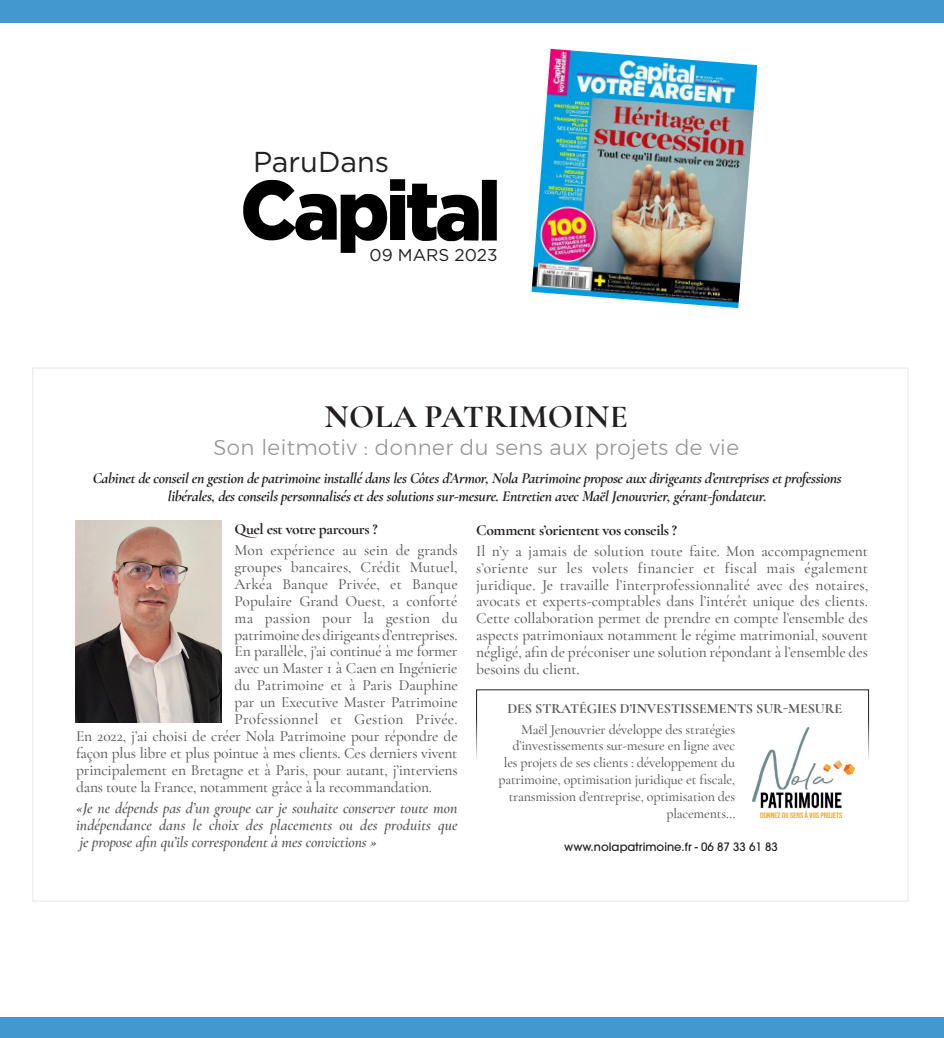
<style>
.page{position:relative;width:944px;height:1038px;background:#fff}
.page>*{position:absolute;margin:0;border:0;box-sizing:border-box;transform-origin:0 0}
.SousTitre{font:700 33px "Cormorant Garamond";letter-spacing:.01em;color:#231f20}
.t1{font:28.8px "Gotham";color:#231f20}
.SousTitre-2{font:300 21.45px "Montserrat";letter-spacing:.02em;color:#939598}
.t2{font:17.1px "Gotham";color:#231f20}
.TEXTE_COURANT{font:italic 700 15.6px/17.5px "Cormorant Garamond";letter-spacing:-.02em;color:#231f20;text-align:center}
.TEXT{font:700 15.6px "Cormorant Garamond";letter-spacing:-.025em;color:#231f20}
.TEXT-2{font:500 15.45px/17px "Cormorant Garamond";letter-spacing:-.01em;color:#57585a;text-align:justify}
.TEXT-3{font:italic 600 15.45px/17px "Cormorant Garamond";letter-spacing:-.005em;color:#57585a;text-align:justify}
.TEXT-4{font:500 15.45px "Cormorant Garamond";letter-spacing:.015em;color:#57585a}
.TEXT-5{font:500 15.45px "Cormorant Garamond";letter-spacing:.01em;color:#57585a}
.TEXT-6{font:500 14.1px/17px "Cormorant Garamond";letter-spacing:-.015em;color:#57585a;text-align:right}
.TEXT-7{font:700 14.1px "Cormorant Garamond";letter-spacing:-.005em;color:#57585a}
.COORDONNEES{font:500 11.55px "Avant Garde";color:#231f20}
</style>
<div class="page">
<svg style="left:243px;top:179px;width:254px;height:74px"></svg>
<div style="left:0;top:1017px;width:944px;height:20px;background:#4498d0"></div>
<div style="left:0;top:0;width:944px;height:23px;background:#4498d0"></div>
<img style="left:532px;top:49px;width:225px;height:259px">
<img style="left:75px;top:521px;width:147px;height:201px">
<img style="left:752px;top:728px;width:102px;height:89px">
<p class="t1" style="left:253px;top:143px;width:138px">ParuDans</p>
<p class="t2" style="left:370px;top:244px;width:129px">09 MARS 2023</p>
<p class="SousTitre" style="left:325px;top:396px;width:305px">NOLA PATRIMOINE</p>
<p class="SousTitre-2" style="left:213px;top:431px;width:527px">Son leitmotiv : donner du sens aux projets de vie</p>
<p class="TEXTE_COURANT" style="left:93px;top:469px;width:751px">Cabinet de conseil en gestion de patrimoine installé dans les Côtes d’Armor, Nola Patrimoine propose aux dirigeants d’entreprises et professions libérales, des conseils personnalisés et des solutions sur-mesure. Entretien avec Maël Jenouvrier, gérant-fondateur.</p>
<p class="TEXT" style="left:235px;top:519px;width:145px">Quel est votre parcours ?</p>
<p class="TEXT-2" style="left:235px;top:541px;width:225px">Mon expérience au sein de grands</p>
<p class="TEXT-2" style="left:235px;top:558px;width:225px">groupes bancaires, Crédit Mutuel,</p>
<p class="TEXT-5" style="left:235px;top:574px;width:225px">Arkéa Banque Privée, et Banque</p>
<p class="TEXT-2" style="left:235px;top:592px;width:224px">Populaire Grand Ouest, a conforté</p>
<p class="TEXT-4" style="left:235px;top:608px;width:225px">ma passion pour la gestion du</p>
<p class="TEXT-2" style="left:235px;top:626px;width:225px">patrimoine des dirigeants d’entreprises.</p>
<p class="TEXT-2" style="left:235px;top:643px;width:224px">En parallèle, j’ai continué à me former</p>
<p class="TEXT-2" style="left:235px;top:660px;width:225px">avec un Master 1 à Caen en Ingénierie</p>
<p class="TEXT-2" style="left:235px;top:677px;width:225px">du Patrimoine et à Paris Dauphine</p>
<p class="TEXT-2" style="left:235px;top:693px;width:225px">par un Executive Master Patrimoine</p>
<p class="TEXT-4" style="left:235px;top:709px;width:225px">Professionnel et Gestion Privée.</p>
<p class="TEXT-2" style="left:76px;top:727px;width:383px">En 2022, j’ai choisi de créer Nola Patrimoine pour répondre de</p>
<p class="TEXT-2" style="left:76px;top:744px;width:383px">façon plus libre et plus pointue à mes clients. Ces derniers vivent</p>
<p class="TEXT-2" style="left:76px;top:761px;width:383px">principalement en Bretagne et à Paris, pour autant, j’interviens</p>
<p class="TEXT-2" style="left:76px;top:778px;width:357px">dans toute la France, notamment grâce à la recommandation.</p>
<p class="TEXT-3" style="left:76px;top:799px;width:383px">«Je ne dépends pas d’un groupe car je souhaite conserver toute mon indépendance dans le choix des placements ou des produits que je propose afin qu’ils correspondent à mes convictions »</p>
<p class="TEXT" style="left:476px;top:520px;width:203px">Comment s’orientent vos conseils ?</p>
<p class="TEXT-2" style="left:476px;top:542px;width:394px">Il n’y a jamais de solution toute faite. Mon accompagnement s’oriente sur les volets financier et fiscal mais également juridique. Je travaille l’interprofessionnalité avec des notaires, avocats et experts-comptables dans l’intérêt unique des clients.<br>Cette collaboration permet de prendre en compte l’ensemble des aspects patrimoniaux notamment le régime matrimonial, souvent négligé, afin de préconiser une solution répondant à l’ensemble des besoins du client.</p>
<p class="TEXT-7" style="left:507px;top:699px;width:336px">DES STRATÉGIES D’INVESTISSEMENTS SUR-MESURE</p>
<p class="TEXT-6" style="left:498px;top:720px;width:238px">Maël Jenouvrier développe des stratégies d’investissements sur-mesure en ligne avec les projets de ses clients : développement du patrimoine, optimisation juridique et fiscale, transmission d’entreprise, optimisation des placements…</p>
<p class="COORDONNEES" style="left:564px;top:840px;width:215px">www.nolapatrimoine.fr - 06 87 33 61 83</p>
</div>
